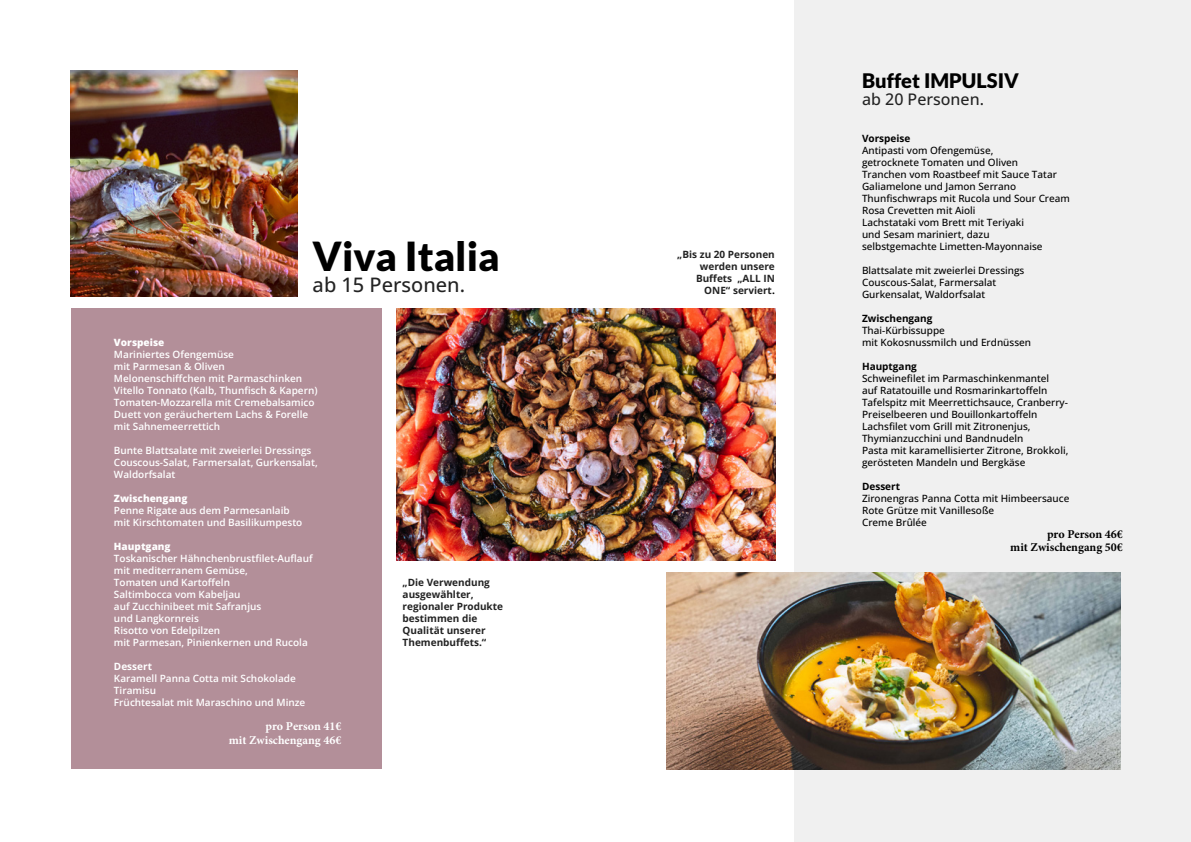
<style>
.page{position:relative;width:1191px;height:842px;background:#fff}
.page>*{position:absolute;margin:0;border:0;box-sizing:border-box;transform-origin:0 0}
.t1{font:900 40px "Lato";color:#000}
.t2{font:900 20px "Lato";color:#000}
.t3{font:500 20px "Open Sans";color:#232323}
.t4{font:500 16px "Open Sans";color:#232323}
.t5{font:700 12px/13.3px "Minion Pro";color:#000;text-align:right}
.t6{font:700 12px/13.3px "Minion Pro";color:#fff;text-align:right}
.t7{font:500 10px/12px "Open Sans";color:#000}
.t8{font:600 10px/12px "Open Sans";color:#fff}
.t9{font:700 10px/12px "Open Sans";color:#232323}
.t10{font:700 10px "Open Sans";color:#000}
.t11{font:800 10px "Open Sans";color:#fff}
.t12{font:700 10px "Open Sans";color:#fff}
.s1{color:#000}
</style>
<div class="page">
<img style="left:397px;top:309px;width:378px;height:252px">
<div style="left:71px;top:309px;width:310px;height:460px;background:#b38f99"></div>
<div style="left:794px;top:0;width:397px;height:842px;background:#f0f0f0"></div>
<img style="left:666px;top:573px;width:454px;height:197px">
<img style="left:71px;top:71px;width:226px;height:226px">
<h1 class="t1" style="left:313px;top:233px;width:188px">Viva Italia</h1>
<p class="t9" style="left:677px;top:248px;width:99px;text-align:right">„Bis zu 20 Personen werden unsere<br>Buffets „ALL IN</p>
<h2 class="t3" style="left:313px;top:271px;width:154px">ab 15 Personen.</h2>
<p class="t9" style="left:704px;top:284px;width:72px">ONE“ serviert<span class="s1">.</span></p>
<p class="t11" style="left:114px;top:336px;width:52px">Vorspeise</p>
<p class="t8" style="left:114px;top:348px;width:205px">Mariniertes Ofengemüse<br>mit Parmesan &amp; Oliven Melonenschiffchen mit Parmaschinken Vitello Tonnato (Kalb, Thunfisch &amp; Kapern)<br>Tomaten-Mozzarella mit Cremebalsamico Duett von geräuchertem Lachs &amp; Forelle mit Sahnemeerrettich</p>
<p class="t8" style="left:114px;top:444px;width:205px">Bunte Blattsalate mit zweierlei Dressings<br>Couscous-Salat, Farmersalat, Gurkensalat,<br>Waldorfsalat</p>
<p class="t11" style="left:114px;top:492px;width:75px">Zwischengang</p>
<p class="t8" style="left:114px;top:504px;width:190px">Penne Rigate aus dem Parmesanlaib mit Kirschtomaten und Basilikumpesto</p>
<p class="t11" style="left:114px;top:540px;width:58px">Hauptgang</p>
<p class="t8" style="left:114px;top:552px;width:200px">Toskanischer Hähnchenbrustfilet-Auflauf mit mediterranem Gemüse,<br>Tomaten und Kartoffeln<br>Saltimbocca vom Kabeljau<br>auf Zucchinibeet mit Safranjus<br>und Langkornreis<br>Risotto von Edelpilzen<br>mit Parmesan, Pinienkernen und Rucola</p>
<p class="t12" style="left:114px;top:660px;width:40px">Dessert</p>
<p class="t8" style="left:114px;top:672px;width:193px">Karamell Panna Cotta mit Schokolade<br>Tiramisu<br>Früchtesalat mit Maraschino und Minze</p>
<p class="t6" style="left:229px;top:720px;width:114px">pro Person 41€<br>mit Zwischengang 46€</p>
<p class="t9" style="left:403px;top:576px;width:102px">„Die Verwendung ausgewählter, regionaler Produkte bestimmen die<br>Qualität unserer<br>Themenbuffets.“</p>
<h2 class="t2" style="left:862px;top:69px;width:158px">Buffet IMPULSIV</h2>
<h3 class="t4" style="left:862px;top:88px;width:123px">ab 20 Personen.</h3>
<p class="t10" style="left:862px;top:131px;width:50px">Vorspeise</p>
<p class="t7" style="left:862px;top:144px;width:209px">Antipasti vom Ofengemüse,<br>getrocknete Tomaten und Oliven<br>Tranchen vom Roastbeef mit Sauce Tatar<br>Galiamelone und Jamon Serrano<br>Thunfischwraps mit Rucola und Sour Cream<br>Rosa Crevetten mit Aioli<br>Lachstataki vom Brett mit Teriyaki<br>und Sesam mariniert, dazu<br>selbstgemachte Limetten-Mayonnaise</p>
<p class="t7" style="left:862px;top:264px;width:164px">Blattsalate mit zweierlei Dressings<br>Couscous-Salat, Farmersalat<br>Gurkensalat, Waldorfsalat</p>
<p class="t10" style="left:862px;top:311px;width:72px">Zwischengang</p>
<p class="t7" style="left:862px;top:324px;width:170px">Thai-Kürbissuppe<br>mit Kokosnussmilch und Erdnüssen</p>
<p class="t10" style="left:862px;top:359px;width:56px">Hauptgang</p>
<p class="t7" style="left:862px;top:372px;width:208px">Schweinefilet im Parmaschinkenmantel<br>auf Ratatouille und Rosmarinkartoffeln Tafelspitz mit Meerrettichsauce, Cranberry-Preiselbeeren und Bouillonkartoffeln Lachsfilet vom Grill mit Zitronenjus, Thymianzucchini und Bandnudeln<br>Pasta mit karamellisierter Zitrone, Brokkoli, gerösteten Mandeln und Bergkäse</p>
<p class="t10" style="left:862px;top:479px;width:40px">Dessert</p>
<p class="t7" style="left:862px;top:492px;width:209px">Zironengras Panna Cotta mit Himbeersauce<br>Rote Grütze mit Vanillesoße<br>Creme Brûlée</p>
<p class="t5" style="left:1010px;top:527px;width:114px">pro Person 46€<br>mit Zwischengang 50€</p>
</div>
